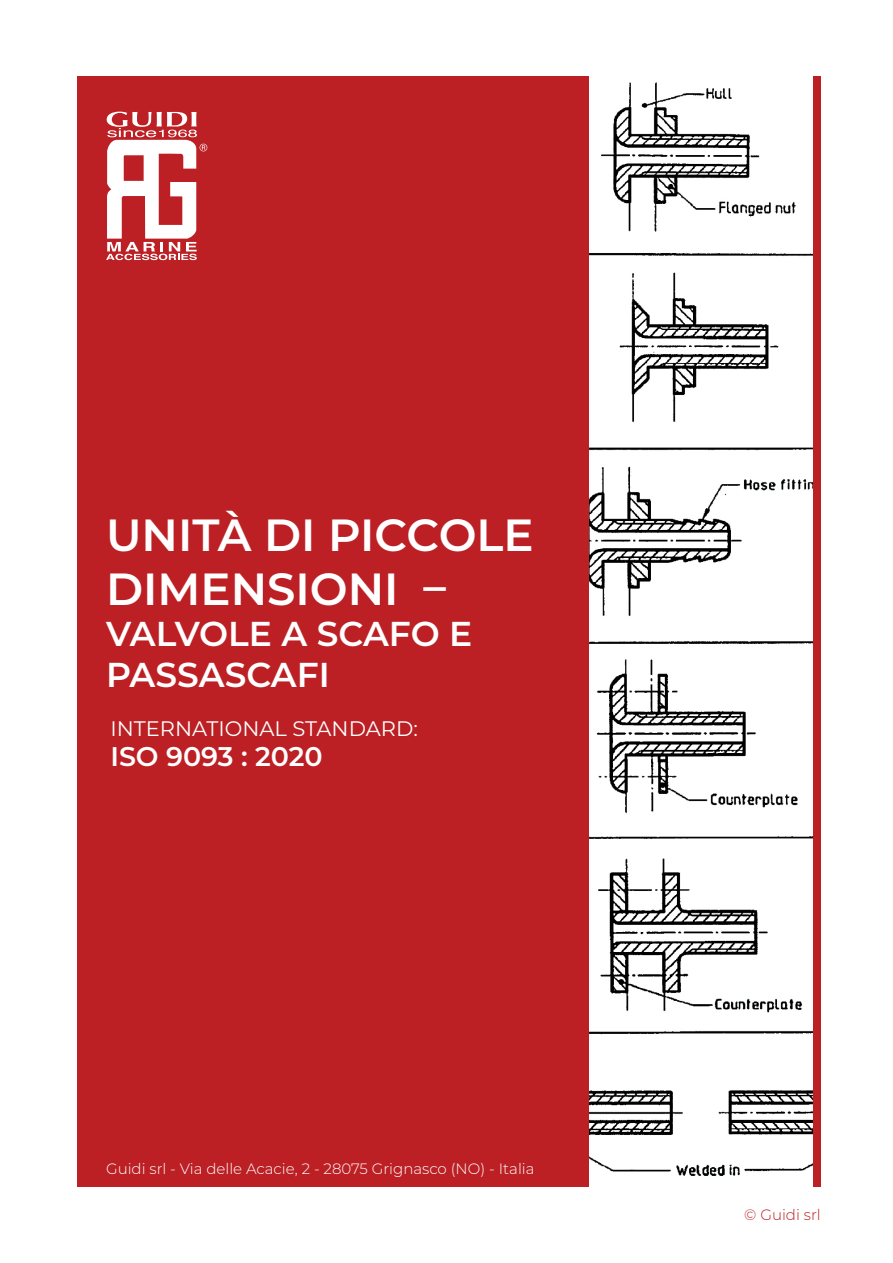
<style>
.page{position:relative;width:893px;height:1263px;background:#fff}
.page>*{position:absolute;margin:0;border:0;box-sizing:border-box;transform-origin:0 0}
.t1{font:600 45px/54px "Montserrat";color:#fff}
.t2{font:600 34.5px/41.4px "Montserrat";color:#fff}
.t3{font:600 27px "Montserrat";color:#fff}
.t4{font:21px "Montserrat";color:#fff}
.t5{font:300 15px "Montserrat";color:#fff}
.t6{font:300 15px "Montserrat";color:#bc2024}
</style>
<div class="page">
<div style="left:77px;top:77px;width:744px;height:1110px;background:#bc2024"></div>
<img style="left:590px;top:77px;width:222px;height:1110px">
<svg style="left:106px;top:112px;width:101px;height:148px"></svg>
<h1 class="t1" style="left:106px;top:506px;width:429px">UNITÀ DI PICCOLE<br>DIMENSIONI –</h1>
<h2 class="t2" style="left:106px;top:612px;width:368px">VALVOLE A SCAFO E<br>PASSASCAFI</h2>
<h3 class="t4" style="left:110px;top:714px;width:309px">INTERNATIONAL STANDARD:</h3>
<h3 class="t3" style="left:110px;top:737px;width:214px">ISO 9093 : 2020</h3>
<p class="t5" style="left:106px;top:1158px;width:430px">Guidi srl - Via delle Acacie, 2 - 28075 Grignasco (NO) - Italia</p>
<p class="t6" style="left:744px;top:1205px;width:78px">© Guidi srl</p>
</div>
